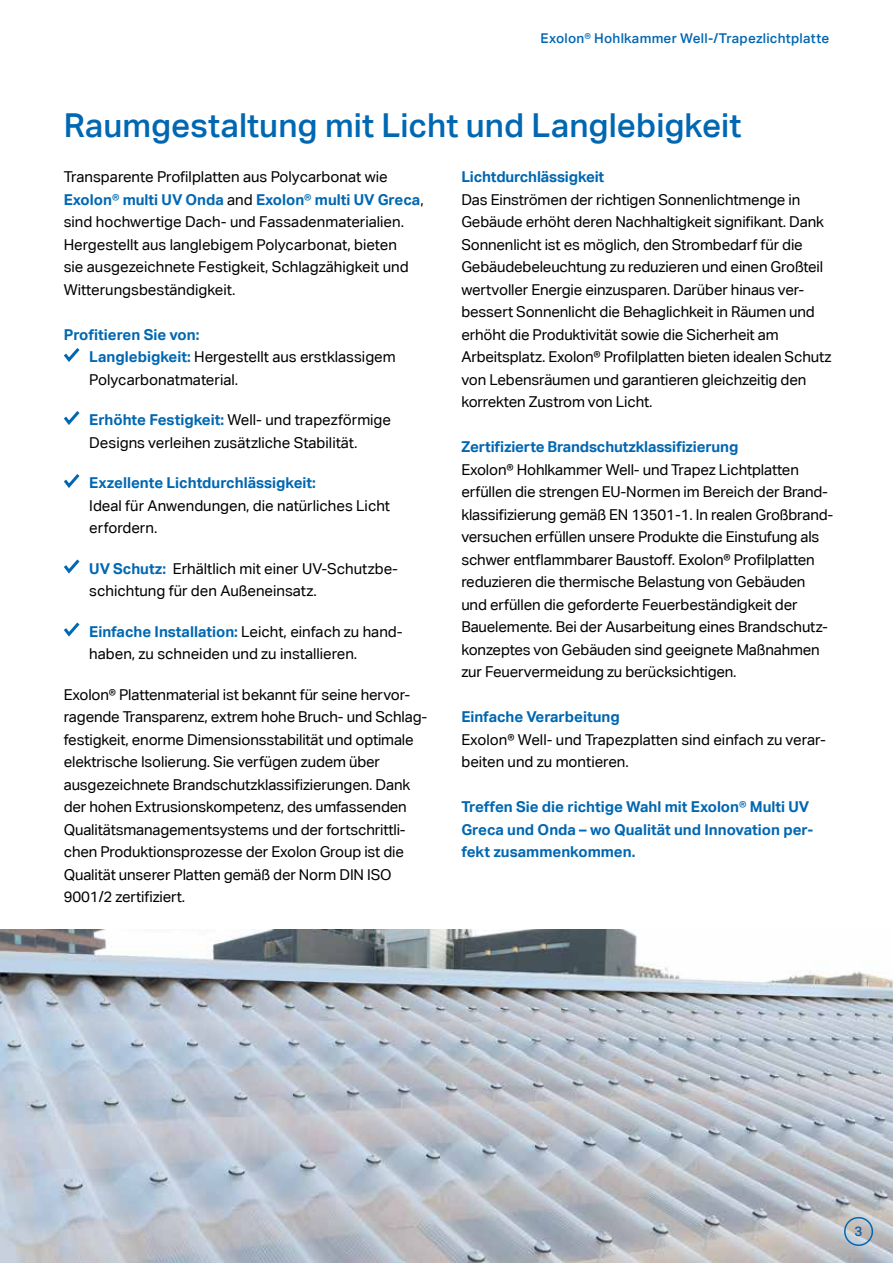
<style>
.page{position:relative;width:893px;height:1263px;background:#fff}
.page>*{position:absolute;margin:0;border:0;box-sizing:border-box;transform-origin:0 0}
.t1{font:500 33px "Aktiv Grotesk";letter-spacing:.005em;color:#0067b2}
.t2{font:15px/22.5px "Aktiv Grotesk";letter-spacing:-.01em;color:#000}
.t3{font:700 15px/22.5px "Aktiv Grotesk";color:#0067b2}
.t4{font:500 13.5px "Aktiv Grotesk";letter-spacing:.02em;color:#0067b2}
.s1{font-weight:700;color:#0067b2}
</style>
<div class="page">
<img style="left:0;top:929px;width:893px;height:334px">
<svg style="left:63px;top:348px;width:17px;height:14px"></svg>
<svg style="left:63px;top:411px;width:17px;height:14px"></svg>
<svg style="left:63px;top:474px;width:17px;height:14px"></svg>
<svg style="left:64px;top:559px;width:16px;height:15px"></svg>
<svg style="left:64px;top:622px;width:16px;height:15px"></svg>
<div style="left:844px;top:1217px;width:29px;height:29px;border:2px solid #0067b2;border-radius:50%"></div>
<p class="t4" style="left:540px;top:30px;width:290px">Exolon® Hohlkammer Well-/Trapezlichtplatte</p>
<h1 class="t1" style="left:64px;top:105px;width:679px">Raumgestaltung mit Licht und Langlebigkeit</h1>
<p class="t3" style="left:461px;top:165px;width:144px">Lichtdurchlässigkeit</p>
<p class="t2" style="left:461px;top:188px;width:372px">Das Einströmen der richtigen Sonnenlichtmenge in Gebäude erhöht deren Nachhaltigkeit signifikant. Dank Sonnenlicht ist es möglich, den Strombedarf für die Gebäudebeleuchtung zu reduzieren und einen Großteil wertvoller Energie einzusparen. Darüber hinaus ver&shy;bessert Sonnenlicht die Behaglichkeit in Räumen und erhöht die Produktivität sowie die Sicherheit am Arbeitsplatz. Exolon® Profilplatten bieten idealen Schutz von Lebensräumen und garantieren gleichzeitig den korrekten Zustrom von Licht.</p>
<p class="t3" style="left:461px;top:435px;width:278px">Zertifizierte Brandschutzklassifizierung</p>
<p class="t2" style="left:461px;top:458px;width:373px">Exolon® Hohlkammer Well- und Trapez Lichtplatten erfüllen die strengen EU-Normen im Bereich der Brand&shy;klassifizierung gemäß EN 13501-1. In realen Großbrand&shy;versuchen erfüllen unsere Produkte die Einstufung als schwer entflammbarer Baustoff. Exolon® Profilplatten reduzieren die thermische Belastung von Gebäuden und erfüllen die geforderte Feuerbeständigkeit der Bauelemente. Bei der Ausarbeitung eines Brandschutz&shy;konzeptes von Gebäuden sind geeignete Maßnahmen zur Feuervermeidung zu berücksichtigen.</p>
<p class="t3" style="left:461px;top:705px;width:160px">Einfache Verarbeitung</p>
<p class="t2" style="left:461px;top:728px;width:366px">Exolon® Well- und Trapezplatten sind einfach zu verar&shy;beiten und zu montieren.</p>
<p class="t3" style="left:461px;top:795px;width:353px">Treffen Sie die richtige Wahl mit Exolon® Multi UV<br>Greca und Onda – wo Qualität und Innovation per&shy;fekt zusammenkommen.</p>
<p class="t2" style="left:64px;top:165px;width:361px">Transparente Profilplatten aus Polycarbonat wie <span class="s1">Exolon® multi UV Onda</span> and <span class="s1">Exolon® multi UV Greca</span>, sind hochwertige Dach- und Fassadenmaterialien.<br>Hergestellt aus langlebigem Polycarbonat, bieten<br>sie ausgezeichnete Festigkeit, Schlagzähigkeit und Witterungsbeständigkeit.</p>
<p class="t2" style="left:89px;top:323px;width:308px;text-indent:-25px"><span class="s1">Profitieren Sie von:<br>Langlebigkeit:</span> Hergestellt aus erstklassigem<br>Polycarbonatmaterial.</p>
<p class="t2" style="left:89px;top:408px;width:303px"><span class="s1">Erhöhte Festigkeit:</span> Well- und trapezförmige<br>Designs verleihen zusätzliche Stabilität.</p>
<p class="t3" style="left:89px;top:471px;width:228px">Exzellente Lichtdurchlässigkeit:</p>
<p class="t2" style="left:89px;top:494px;width:302px">Ideal für Anwendungen, die natürliches Licht erfordern.</p>
<p class="t2" style="left:89px;top:557px;width:310px"><span class="s1">UV Schutz:</span> Erhältlich mit einer UV-Schutzbe&shy;schichtung für den Außeneinsatz.</p>
<p class="t2" style="left:89px;top:620px;width:315px"><span class="s1">Einfache Installation:</span> Leicht, einfach zu hand&shy;haben, zu schneiden und zu installieren.</p>
<p class="t2" style="left:64px;top:683px;width:365px">Exolon® Plattenmaterial ist bekannt für seine hervor&shy;ragende Transparenz, extrem hohe Bruch- und Schlag&shy;festigkeit, enorme Dimensionsstabilität und optimale elektrische Isolierung. Sie verfügen zudem über ausgezeichnete Brandschutzklassifizierungen. Dank der hohen Extrusionskompetenz, des umfassenden Qualitätsmanagementsystems und der fortschrittli&shy;chen Produktionsprozesse der Exolon Group ist die Qualität unserer Platten gemäß der Norm DIN ISO 9001/2 zertifiziert.</p>
<p class="t4" style="left:855px;top:1223px;width:9px">3</p>
</div>
